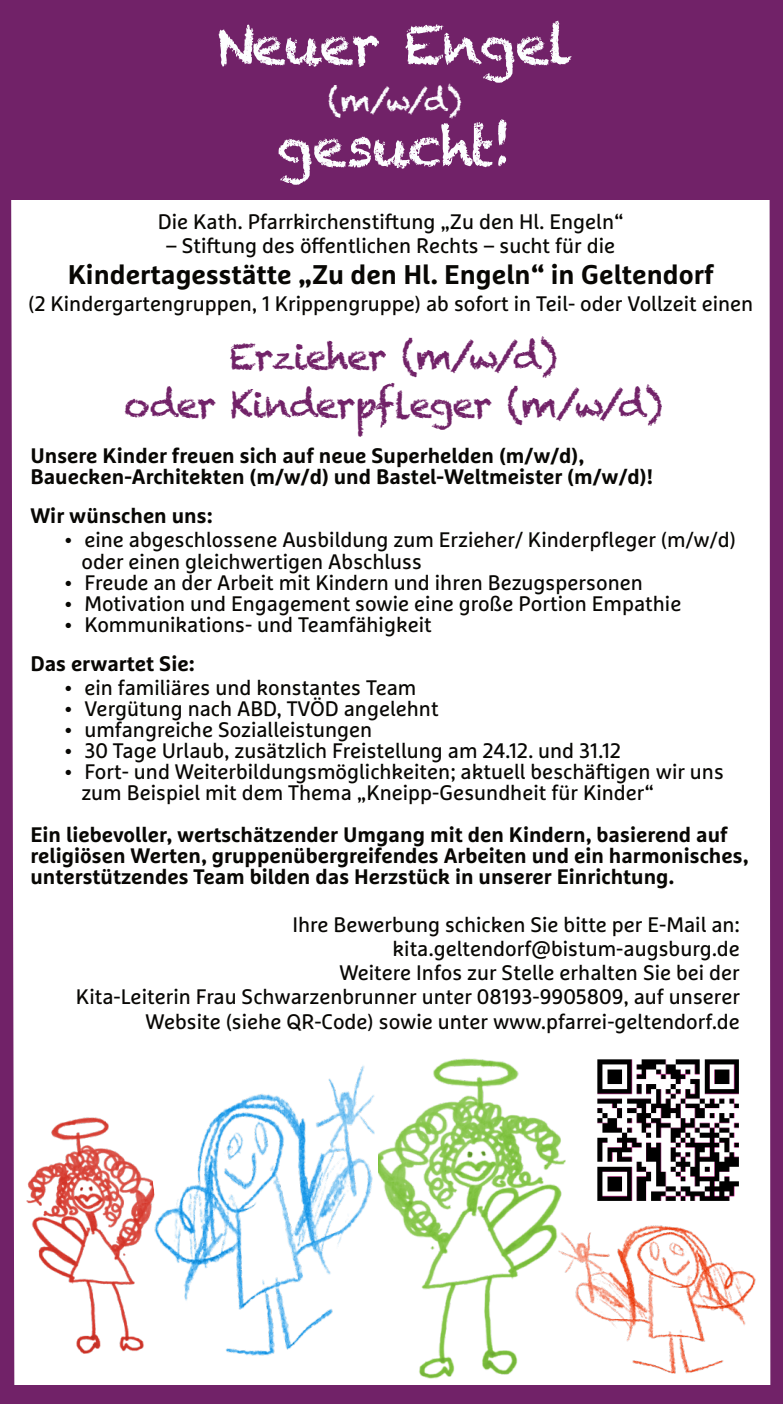
<style>
.page{position:relative;width:783px;height:1404px;background:#fff}
.page>*{position:absolute;margin:0;border:0;box-sizing:border-box;transform-origin:0 0}
.t1{font:54px/102px "Chalkduster";letter-spacing:-.025em;color:#fcfefe;text-align:center}
.t2{font:36px/48px "Chalkduster";letter-spacing:-.045em;color:#712268;text-align:center}
.t3{font:30px "Chalkduster";color:#fcfefe}
.t4{font:700 27px "Marselis Pro";color:#080704}
.t5{font:21px/24.3px "Marselis Pro";color:#080704}
.t6{font:700 21px/21px "Marselis Pro";color:#080704}
</style>
<div class="page">
<img style="left:155px;top:1065px;width:220px;height:290px">
<img style="left:565px;top:1225px;width:190px;height:148px">
<div style="left:0;top:0;width:783px;height:199px;background:#712268"></div>
<div style="left:0;top:1384px;width:783px;height:19px;background:#712268"></div>
<svg style="left:0;top:199px;width:14px;height:1185px;background:#792f70"></svg>
<div style="left:769px;top:112px;width:14px;height:1274px;background:#712268"></div>
<img style="left:597px;top:1059px;width:142px;height:142px">
<img style="left:379px;top:1058px;width:186px;height:320px">
<img style="left:26px;top:1117px;width:129px;height:236px">
<h1 class="t1" style="left:216px;top:-6px;width:359px">Neuer Engel gesucht!</h1>
<h3 class="t3" style="left:328px;top:81px;width:135px">(m/w/d)</h3>
<p class="t5" style="left:158px;top:211px;width:467px">Die Kath. Pfarrkirchenstiftung „Zu den Hl. Engeln“</p>
<p class="t5" style="left:166px;top:235px;width:450px">– Stiftung des öffentlichen Rechts – sucht für die</p>
<p class="t4" style="left:68px;top:263px;width:647px">Kindertagesstätte „Zu den Hl. Engeln“ in Geltendorf</p>
<p class="t5" style="left:28px;top:293px;width:726px">(2 Kindergartengruppen, 1 Krippengruppe) ab sofort in Teil- oder Vollzeit einen</p>
<h2 class="t2" style="left:124px;top:333px;width:540px">Erzieher (m/w/d)<br>oder Kinderpfleger (m/w/d)</h2>
<p class="t6" style="left:30px;top:447px;width:624px">Unsere Kinder freuen sich auf neue Superhelden (m/w/d),<br>Bauecken-Architekten (m/w/d) und Bastel-Weltmeister (m/w/d)!</p>
<p class="t6" style="left:30px;top:507px;width:184px">Wir wünschen uns:</p>
<p class="t5" style="left:81px;top:531px;width:656px;line-height:21px;text-indent:-17px">• eine abgeschlossene Ausbildung zum Erzieher/ Kinderpfleger (m/w/d) oder einen gleichwertigen Abschluss</p>
<p class="t5" style="left:64px;top:571px;width:580px">• Freude an der Arbeit mit Kindern und ihren Bezugspersonen</p>
<p class="t5" style="left:64px;top:592px;width:618px">• Motivation und Engagement sowie eine große Portion Empathie</p>
<p class="t5" style="left:64px;top:613px;width:369px">• Kommunikations- und Teamfähigkeit</p>
<p class="t6" style="left:30px;top:654px;width:166px">Das erwartet Sie:</p>
<p class="t5" style="left:64px;top:676px;width:353px">• ein familiäres und konstantes Team</p>
<p class="t5" style="left:64px;top:697px;width:376px">• Vergütung nach ABD, TVÖD angelehnt</p>
<p class="t5" style="left:64px;top:718px;width:309px">• umfangreiche Sozialleistungen</p>
<p class="t5" style="left:64px;top:739px;width:558px">• 30 Tage Urlaub, zusätzlich Freistellung am 24.12. und 31.12</p>
<p class="t5" style="left:81px;top:762px;width:644px;line-height:21px;text-indent:-17px">• Fort- und Weiterbildungsmöglichkeiten; aktuell beschäftigen wir uns zum Beispiel mit dem Thema „Kneipp-Gesundheit für Kinder“</p>
<p class="t6" style="left:30px;top:825px;width:719px">Ein liebevoller, wertschätzender Umgang mit den Kindern, basierend auf religiösen Werten, gruppenübergreifendes Arbeiten und ein harmonisches, unterstützendes Team bilden das Herzstück in unserer Einrichtung.</p>
<p class="t5" style="left:76px;top:913px;width:665px;text-align:right">Ihre Bewerbung schicken Sie bitte per E-Mail an: kita.geltendorf@bistum-augsburg.de<br>Weitere Infos zur Stelle erhalten Sie bei der<br>Kita-Leiterin Frau Schwarzenbrunner unter 08193-9905809, auf unserer Website (siehe QR-Code) sowie unter www.pfarrei-geltendorf.de</p>
</div>
